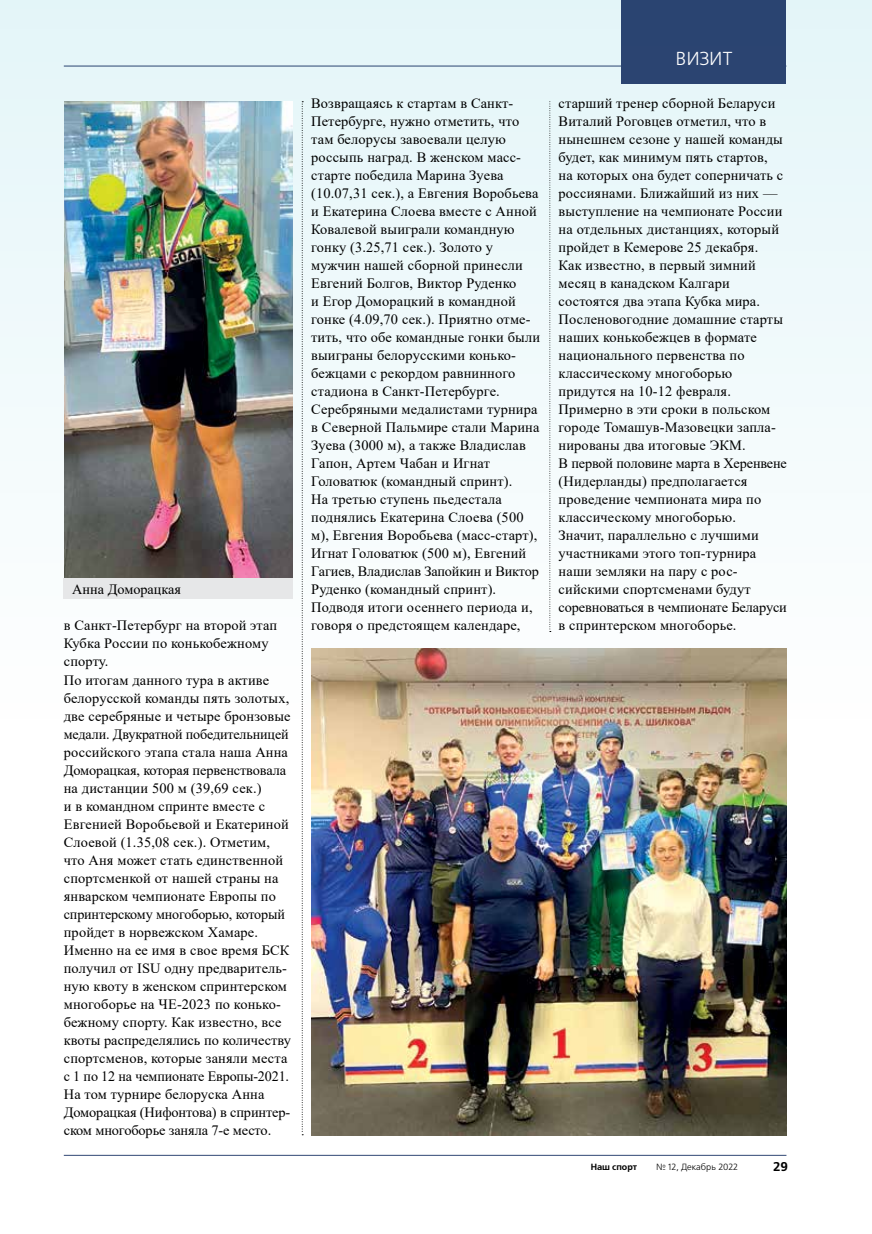
<style>
.page{position:relative;width:872px;height:1234px;background:#fff}
.page>*{position:absolute;margin:0;border:0;box-sizing:border-box;transform-origin:0 0}
.t1{font:18.75px "Free Set C";color:#fff}
.t2{font:14.25px/18px "Times New Roman";letter-spacing:.01em;color:#000}
.t3{font:700 12.75px "Free Set C";color:#000}
.t4{font:9px "Free Set C";color:#000}
.t5{font:700 9px "Free Set C";color:#000}
</style>
<div class="page">
<hr style="left:64px;top:1154px;width:722px;height:1px;background:#304774">
<div style="left:0;top:0;width:872px;height:1047px;background:linear-gradient(to bottom,#dbebf0,#fff)"></div>
<svg style="left:549px;top:102px;width:2px;height:530px"></svg>
<svg style="left:302px;top:101px;width:1px;height:1034px"></svg>
<img style="left:311px;top:648px;width:476px;height:486px">
<img style="left:65px;top:101px;width:228px;height:476px">
<div style="left:64px;top:577px;width:229px;height:21px;background:#e6e7e8"></div>
<p class="t2" style="left:72px;top:580px;width:110px">Анна Доморацкая</p>
<p class="t2" style="left:64px;top:616px;width:229px">в Санкт-Петербург на второй этап<br>Кубка России по конькобежному спорту.<br>По итогам данного тура в активе белорусской команды пять золотых, две серебряные и четыре бронзовые медали. Двукратной победительницей российского этапа стала наша Анна<br>Доморацкая, которая первенствовала на дистанции 500 м (39,69 сек.)<br>и в командном спринте вместе с<br>Евгенией Воробьевой и Екатериной<br>Слоевой (1.35,08 сек.). Отметим, что Аня может стать единственной спортсменкой от нашей страны на январском чемпионате Европы по спринтерскому многоборью, который пройдет в норвежском Хамаре.<br>Именно на ее имя в свое время БСК получил от ISU одну предваритель&shy;ную квоту в женском спринтерском многоборье на ЧЕ-2023 по конько&shy;бежному спорту. Как известно, все квоты распределялись по количеству спортсменов, которые заняли места с 1 по 12 на чемпионате Европы-2021.<br>На том турнире белоруска Анна<br>Доморацкая (Нифонтова) в спринтер&shy;ском многоборье заняла 7-е место.</p>
<h1 class="t1" style="left:675px;top:49px;width:58px">ВИЗИТ</h1>
<p class="t2" style="left:311px;top:94px;width:230px">Возвращаясь к стартам в Санкт-<br>Петербурге, нужно отметить, что там белорусы завоевали целую россыпь наград. В женском масс&shy;старте победила Марина Зуева (10.07,31 сек.), а Евгения Воробьева и Екатерина Слоева вместе с Анной<br>Ковалевой выиграли командную гонку (3.25,71 сек.). Золото у мужчин нашей сборной принесли<br>Евгений Болгов, Виктор Руденко<br>и Егор Доморацкий в командной гонке (4.09,70 сек.). Приятно отме&shy;тить, что обе командные гонки были выиграны белорусскими конько&shy;бежцами с рекордом равнинного стадиона в Санкт-Петербурге.<br>Серебряными медалистами турнира в Северной Пальмире стали Марина<br>Зуева (3000 м), а также Владислав<br>Гапон, Артем Чабан и Игнат<br>Головатюк (командный спринт).<br>На третью ступень пьедестала поднялись Екатерина Слоева (500 м), Евгения Воробьева (масс-старт),<br>Игнат Головатюк (500 м), Евгений<br>Гагиев, Владислав Запойкин и Виктор<br>Руденко (командный спринт).<br>Подводя итоги осеннего периода и, говоря о предстоящем календаре,</p>
<p class="t2" style="left:558px;top:94px;width:230px">старший тренер сборной Беларуси<br>Виталий Роговцев отметил, что в нынешнем сезоне у нашей команды будет, как минимум пять стартов,<br>на которых она будет соперничать с россиянами. Ближайший из них — выступление на чемпионате России на отдельных дистанциях, который пройдет в Кемерове 25 декабря.<br>Как известно, в первый зимний месяц в канадском Калгари состоятся два этапа Кубка мира.<br>Посленовогодние домашние старты наших конькобежцев в формате национального первенства по классическому многоборью придутся на 10-12 февраля.<br>Примерно в эти сроки в польском городе Томашув-Мазовецки запла&shy;нированы два итоговые ЭКМ.<br>В первой половине марта в Херенвене (Нидерланды) предполагается проведение чемпионата мира по классическому многоборью.<br>Значит, параллельно с лучшими участниками этого топ-турнира наши земляки на пару с рос&shy;сийскими спортсменами будут соревноваться в чемпионате Беларуси в спринтерском многоборье.</p>
<p class="t5" style="left:590px;top:1161px;width:48px">Наш спорт</p>
<p class="t4" style="left:656px;top:1161px;width:83px">№ 12, Декабрь 2022</p>
<p class="t3" style="left:773px;top:1158px;width:16px">29</p>
</div>
